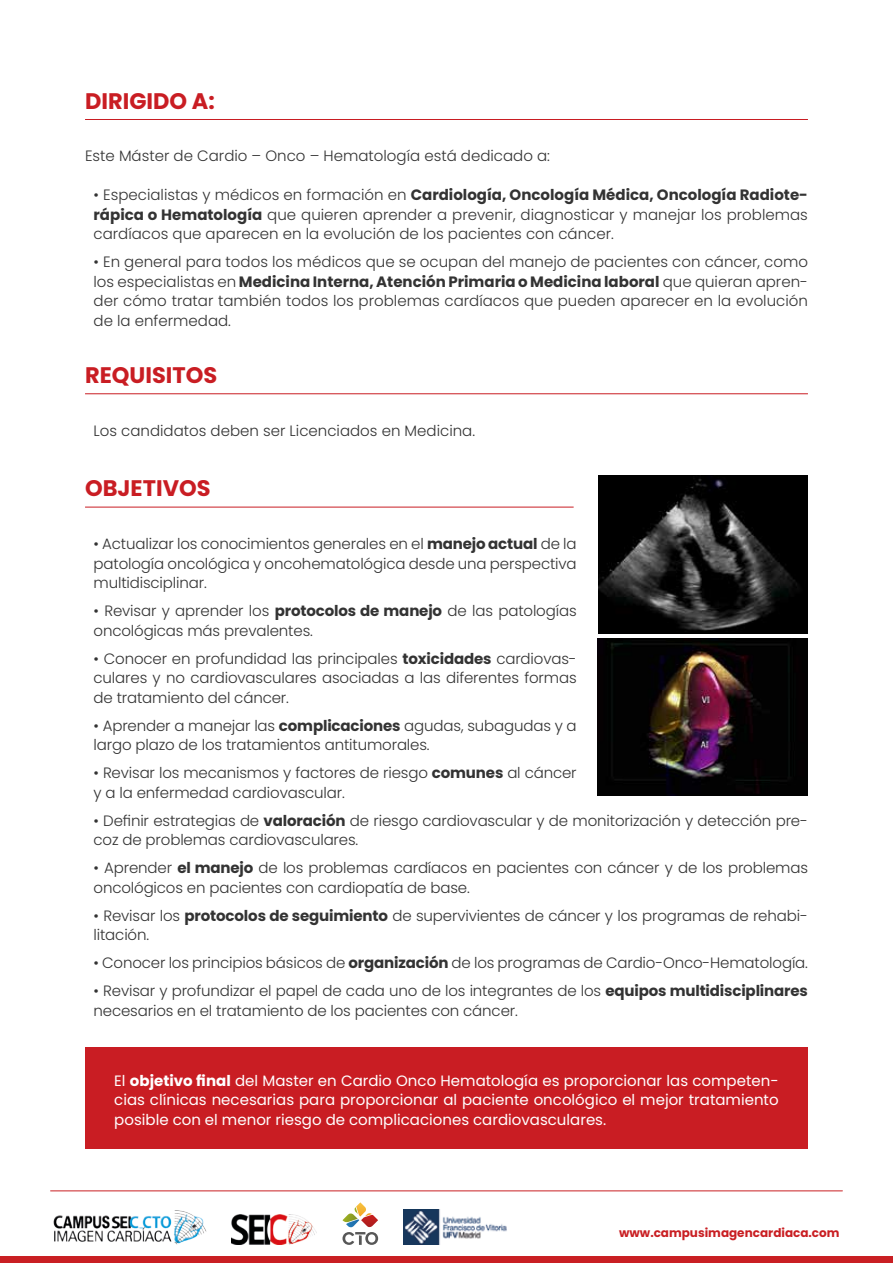
<style>
.page{position:relative;width:893px;height:1263px;background:#fff}
.page>*{position:absolute;margin:0;border:0;box-sizing:border-box;transform-origin:0 0}
.t1{font:700 22.5px "Poppins";color:#c91d23}
.t2{font:300 15px/19.5px "Poppins";letter-spacing:-.01em;color:#333}
.t3{font:15px/19.5px "Poppins";color:#fff;text-align:justify}
.t4{font:700 12px "Poppins";color:#c91f23}
.s1{font-weight:700}
</style>
<div class="page">
<hr style="left:51px;top:1190px;width:791px;height:1px;background:#c91f23">
<div style="left:0;top:1257px;width:893px;height:6px;background:#c91f23"></div>
<img style="left:53px;top:1210px;width:153px;height:35px">
<img style="left:404px;top:1209px;width:103px;height:36px">
<svg style="left:342px;top:1202px;width:36px;height:43px"></svg>
<img style="left:232px;top:1215px;width:85px;height:30px">
<hr style="left:85px;top:119px;width:723px;height:1px;background:#c91d23">
<hr style="left:85px;top:507px;width:489px;height:1px;background:#c91d23">
<hr style="left:85px;top:393px;width:723px;height:1px;background:#c91d23">
<div style="left:85px;top:1047px;width:723px;height:101px;background:#c91d23"></div>
<img style="left:598px;top:476px;width:210px;height:157px">
<img style="left:598px;top:638px;width:210px;height:157px">
<h1 class="t1" style="left:85px;top:88px;width:131px">DIRIGIDO A:</h1>
<p class="t2" style="left:85px;top:146px;width:466px">Este Máster de Cardio – Onco – Hematología está dedicado a:</p>
<p class="t2" style="left:94px;top:185px;width:716px;text-align:justify">• Especialistas y médicos en formación en <span class="s1">Cardiología, Oncología Médica, Oncología Radiote&shy;rápica o Hematología</span> que quieren aprender a prevenir, diagnosticar y manejar los problemas cardíacos que aparecen en la evolución de los pacientes con cáncer.</p>
<p class="t2" style="left:94px;top:252px;width:716px;text-align:justify">• En general para todos los médicos que se ocupan del manejo de pacientes con cáncer, como los especialistas en <span class="s1">Medicina Interna, Atención Primaria o Medicina laboral</span> que quieran apren&shy;der cómo tratar también todos los problemas cardíacos que pueden aparecer en la evolución de la enfermedad.</p>
<h1 class="t1" style="left:85px;top:362px;width:134px">REQUISITOS</h1>
<p class="t2" style="left:94px;top:421px;width:383px">Los candidatos deben ser Licenciados en Medicina.</p>
<h1 class="t1" style="left:85px;top:475px;width:127px">OBJETIVOS</h1>
<p class="t2" style="left:94px;top:534px;width:485px;text-align:justify">• Actualizar los conocimientos generales en el <span class="s1">manejo actual</span> de la patología oncológica y oncohematológica desde una perspectiva multidisciplinar.</p>
<p class="t2" style="left:94px;top:601px;width:485px">• Revisar y aprender los <span class="s1">protocolos de manejo</span> de las patologías oncológicas más prevalentes.</p>
<p class="t2" style="left:94px;top:649px;width:485px;text-align:justify">• Conocer en profundidad las principales <span class="s1">toxicidades</span> cardiovas&shy;culares y no cardiovasculares asociadas a las diferentes formas de tratamiento del cáncer.</p>
<p class="t2" style="left:94px;top:716px;width:485px">• Aprender a manejar las <span class="s1">complicaciones</span> agudas, subagudas y a largo plazo de los tratamientos antitumorales.</p>
<p class="t2" style="left:94px;top:763px;width:485px">• Revisar los mecanismos y factores de riesgo <span class="s1">comunes</span> al cáncer y a la enfermedad cardiovascular.</p>
<p class="t2" style="left:94px;top:811px;width:716px">• Definir estrategias de <span class="s1">valoración</span> de riesgo cardiovascular y de monitorización y detección pre&shy;coz de problemas cardiovasculares.</p>
<p class="t2" style="left:94px;top:858px;width:716px">• Aprender <span class="s1">el manejo</span> de los problemas cardíacos en pacientes con cáncer y de los problemas oncológicos en pacientes con cardiopatía de base.</p>
<p class="t2" style="left:94px;top:906px;width:716px">• Revisar los <span class="s1">protocolos de seguimiento</span> de supervivientes de cáncer y los programas de rehabi&shy;litación.</p>
<p class="t2" style="left:94px;top:953px;width:716px">• Conocer los principios básicos de <span class="s1">organización</span> de los programas de Cardio-Onco-Hematología.</p>
<p class="t2" style="left:94px;top:981px;width:716px">• Revisar y profundizar el papel de cada uno de los integrantes de los <span class="s1">equipos multidisciplinares </span>necesarios en el tratamiento de los pacientes con cáncer.</p>
<p class="t3" style="left:114px;top:1071px;width:666px">El <span class="s1">objetivo final</span> del Master en Cardio Onco Hematología es proporcionar las competen&shy;cias clínicas necesarias para proporcionar al paciente oncológico el mejor tratamiento posible con el menor riesgo de complicaciones cardiovasculares.</p>
<p class="t4" style="left:619px;top:1226px;width:222px">www.campusimagencardiaca.com</p>
</div>
